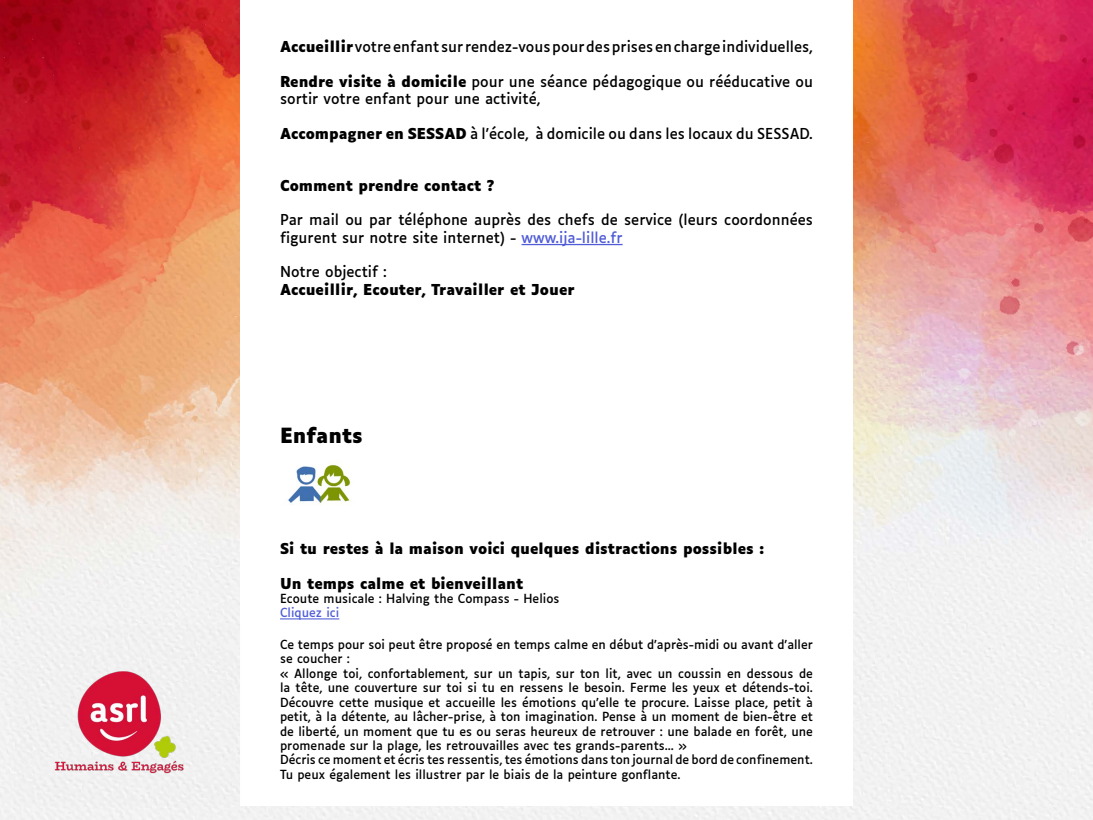
<style>
.page{position:relative;width:1093px;height:820px;background:#fff}
.page>*{position:absolute;margin:0;border:0;box-sizing:border-box;transform-origin:0 0}
.t1{font:700 20px "Luciole";color:#000}
.t2{font:14.4px/17.3px "Luciole";color:#000}
.t3{font:700 14.4px "Luciole";color:#000}
.t4{font:12px/14.4px "Luciole";color:#000}
.t5{font:12px "Luciole";color:#4f5cd6}
.s1{font-weight:700}
.s2{color:#4f5cd6}
</style>
<div class="page">
<img style="left:0;top:0;width:1093px;height:819px">
<div style="left:240px;top:0;width:613px;height:805px;background:#fff"></div>
<img style="left:14px;top:625px;width:226px;height:180px">
<hr style="left:280px;top:618px;width:59px;height:1px;background:#4f5cd6">
<img style="left:288px;top:464px;width:63px;height:41px">
<hr style="left:521px;top:244px;width:101px;height:1px;background:#4f5cd6">
<p class="t2" style="left:280px;top:37px;width:534px"><span class="s1">Accueillir</span> votre enfant sur rendez-vous pour des prises en charge individuelles,</p>
<p class="t2" style="left:280px;top:72px;width:534px"><span class="s1">Rendre visite à domicile</span> pour une séance pédagogique ou rééducative ou sortir votre enfant pour une activité,</p>
<p class="t2" style="left:280px;top:124px;width:534px"><span class="s1">Accompagner en SESSAD</span> à l’école, à domicile ou dans les locaux du SESSAD.</p>
<p class="t3" style="left:280px;top:177px;width:216px">Comment prendre contact ?</p>
<p class="t2" style="left:280px;top:210px;width:534px">Par mail ou par téléphone auprès des chefs de service (leurs coordonnées figurent sur notre site internet) - <span class="s2">www.ija-lille.fr</span></p>
<p class="t2" style="left:280px;top:262px;width:108px">Notre objectif :</p>
<p class="t3" style="left:280px;top:281px;width:296px">Accueillir, Ecouter, Travailler et Jouer</p>
<h1 class="t1" style="left:280px;top:424px;width:84px">Enfants</h1>
<p class="t3" style="left:280px;top:540px;width:485px">Si tu restes à la maison voici quelques distractions possibles :</p>
<p class="t3" style="left:280px;top:575px;width:245px">Un temps calme et bienveillant</p>
<p class="t4" style="left:280px;top:590px;width:281px">Ecoute musicale : Halving the Compass - Helios</p>
<p class="t5" style="left:280px;top:601px;width:61px">Cliquez ici</p>
<p class="t4" style="left:280px;top:636px;width:534px">Ce temps pour soi peut être proposé en temps calme en début d’après-midi ou avant d’aller se coucher :<br>« Allonge toi, confortablement, sur un tapis, sur ton lit, avec un coussin en dessous de la tête, une couverture sur toi si tu en ressens le besoin. Ferme les yeux et détends-toi.<br>Découvre cette musique et accueille les émotions qu’elle te procure. Laisse place, petit à petit, à la détente, au lâcher-prise, à ton imagination. Pense à un moment de bien-être et de liberté, un moment que tu es ou seras heureux de retrouver : une balade en forêt, une promenade sur la plage, les retrouvailles avec tes grands-parents... »<br>Décris ce moment et écris tes ressentis, tes émotions dans ton journal de bord de confinement.<br>Tu peux également les illustrer par le biais de la peinture gonflante.</p>
</div>
